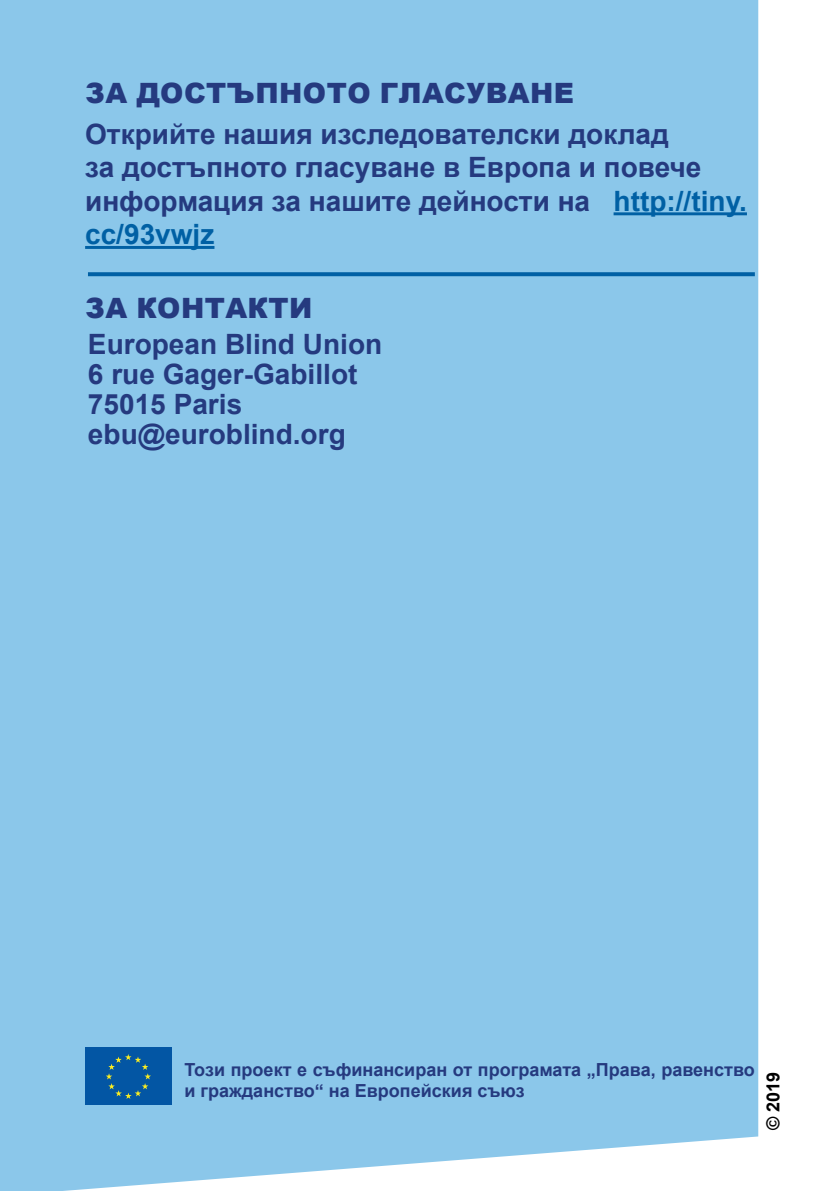
<style>
.page{position:relative;width:840px;height:1191px;background:#fff}
.page>*{position:absolute;margin:0;border:0;box-sizing:border-box;transform-origin:0 0}
.Heading4{font:700 28px/33.6px "Arial";color:#253a7f}
.Paragraph_Style_1{font:700 28px "Arial";color:#253a7f}
.Heading4-2{font:900 28px "Arial";letter-spacing:.015em;color:#253a7f}
.Paragraph_Style_1-2{font:700 18px/21.6px "Arial";color:#253a7f}
.Paragraph_Style_1-3{font:700 18px "Arial";color:#000}
.s1{color:#0060a4}
</style>
<div class="page">
<div style="left:0;top:0;width:757px;height:1191px;background:#8bc7ea"></div>
<hr style="left:613px;top:212px;width:133px;height:3px;background:#0060a4">
<hr style="left:85px;top:246px;width:129px;height:3px;background:#0060a4">
<div style="left:85px;top:1047px;width:86px;height:58px;background:#0356a4"></div>
<svg style="left:106px;top:1054px;width:45px;height:45px"></svg>
<svg style="left:88px;top:272px;width:666px;height:4px;background:#0765a7"></svg>
<h4 class="Heading4-2" style="left:86px;top:73px;width:490px">ЗА ДОСТЪПНОТО ГЛАСУВАНЕ</h4>
<h4 class="Heading4" style="left:85px;top:117px;width:663px">Открийте нашия изследователски доклад<br>за достъпното гласуване в Европа и повече информация за нашите дейности на <span class="s1">http://tiny. cc/93vwjz</span></h4>
<h4 class="Heading4-2" style="left:86px;top:287px;width:228px">ЗА КОНТАКТИ</h4>
<p class="Paragraph_Style_1" style="left:88px;top:324px;width:296px">European Blind Union</p>
<p class="Paragraph_Style_1" style="left:88px;top:354px;width:271px">6 rue Gager-Gabillot</p>
<p class="Paragraph_Style_1" style="left:88px;top:384px;width:156px">75015 Paris</p>
<p class="Paragraph_Style_1" style="left:88px;top:414px;width:259px">ebu@euroblind.org</p>
<p class="Paragraph_Style_1-2" style="left:184px;top:1058px;width:571px">Този проект е съфинансиран от програмата „Права, равенство и гражданство“ на Европейския съюз</p>
<p class="Paragraph_Style_1-3" style="left:759px;top:1130px;width:60px;rotate:-90deg">© 2019</p>
</div>
